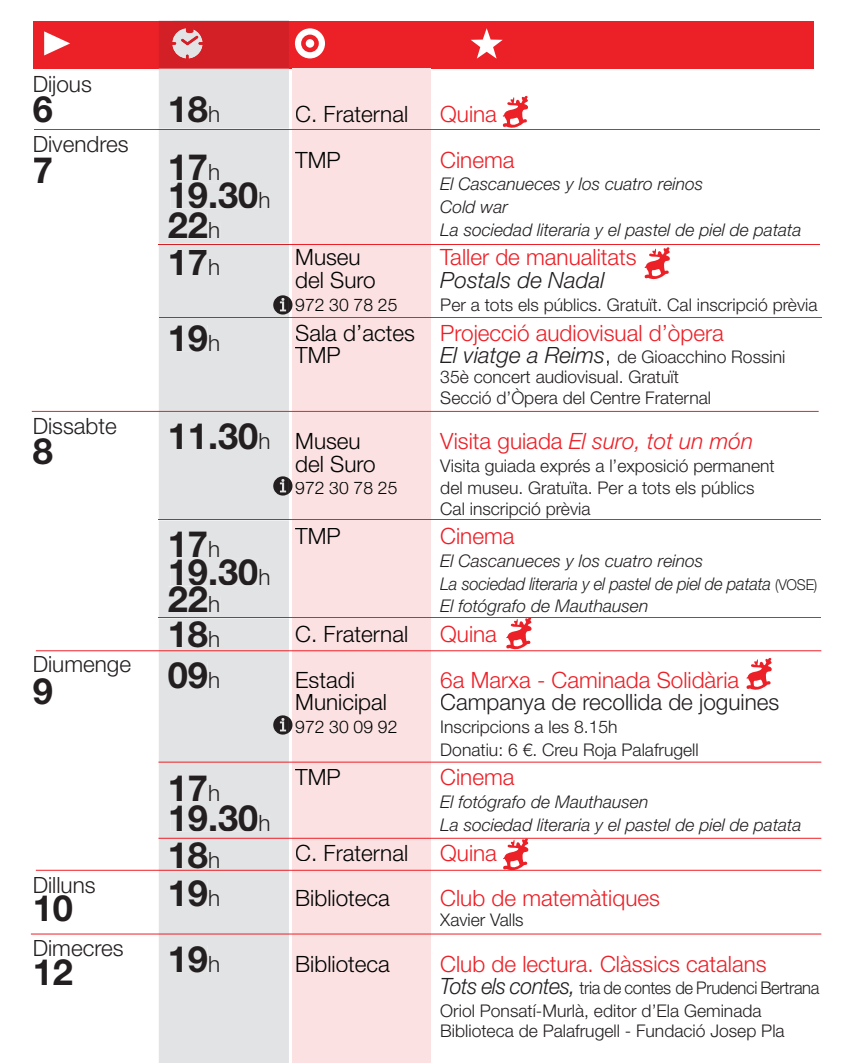
<style>
.page{position:relative;width:851px;height:1063px;background:#fff}
.page>*{position:absolute;margin:0;border:0;box-sizing:border-box;transform-origin:0 0}
.t1{font:700 36.25px/27.8px "Helvetica Neue LT Std";color:#231f20}
.t2{font:300 22.5px/22.8px "Helvetica Neue LT Std";color:#ec2027}
.t3{font:300 22.5px "Helvetica Neue LT Std";color:#010202}
.t4{font:300 22.5px "Helvetica Neue LT Std";color:#231f20}
.t5{font:italic 300 22.5px "Helvetica Neue LT Std";color:#ec2027}
.t6{font:italic 300 22.5px "Helvetica Neue LT Std";color:#231f20}
.t7{font:300 17.5px/20.2px "Helvetica Neue LT Std";color:#231f20}
.t8{font:italic 300 17.5px/22.8px "Helvetica Neue LT Std";color:#231f20}
.t9{font:300 17.5px/22.8px "Helvetica Neue LT Std";color:#231f20;scale:.95 1}
.t10{font:300 17.5px "Helvetica Neue LT Std";color:#010202}
.s1{font-weight:300;font-size:22.5px}
.s2{color:#010202}
.s3{font-style:italic;font-size:22.5px}
.s4{font-size:22.5px}
.s5{font-style:normal}
.s6{font-style:normal;font-size:15px}
</style>
<div class="page">
<div style="left:34px;top:21px;width:780px;height:47px;background:#ec2027"></div>
<hr style="left:173px;top:21px;width:144px;height:1px;background:#fff">
<div style="left:292px;top:68px;width:139px;height:995px;background:#fbe1e1"></div>
<svg style="left:471px;top:28px;width:31px;height:31px"></svg>
<div style="left:295px;top:28px;width:30px;height:30px;background:#fff;border-radius:50%"></div>
<svg style="left:301px;top:35px;width:18px;height:17px"></svg>
<svg style="left:44px;top:31px;width:26px;height:24px"></svg>
<hr style="left:159px;top:317px;width:662px;height:1px;background:#ec2027">
<hr style="left:158px;top:519px;width:663px;height:1px;background:#ec2027">
<hr style="left:158px;top:617px;width:663px;height:1px;background:#ec2027">
<hr style="left:34px;top:129px;width:785px;height:1px;background:#ec2027">
<hr style="left:158px;top:244px;width:661px;height:1px;background:#ec2027">
<div style="left:159px;top:618px;width:130px;height:445px;background:#e2e3e4"></div>
<div style="left:170px;top:621px;width:37px;height:27px;background:#e2e3e4"></div>
<div style="left:209px;top:631px;width:10px;height:16px;background:#e2e3e4"></div>
<div style="left:168px;top:662px;width:39px;height:26px;background:#e2e3e4"></div>
<div style="left:209px;top:672px;width:10px;height:16px;background:#e2e3e4"></div>
<div style="left:170px;top:775px;width:36px;height:26px;background:#e2e3e4"></div>
<div style="left:209px;top:785px;width:10px;height:16px;background:#e2e3e4"></div>
<div style="left:170px;top:805px;width:88px;height:26px;background:#e2e3e4"></div>
<div style="left:260px;top:815px;width:9px;height:16px;background:#e2e3e4"></div>
<div style="left:170px;top:842px;width:37px;height:27px;background:#e2e3e4"></div>
<div style="left:209px;top:852px;width:10px;height:16px;background:#e2e3e4"></div>
<div style="left:170px;top:880px;width:37px;height:26px;background:#e2e3e4"></div>
<div style="left:209px;top:890px;width:10px;height:16px;background:#e2e3e4"></div>
<div style="left:170px;top:946px;width:37px;height:26px;background:#e2e3e4"></div>
<div style="left:209px;top:956px;width:10px;height:16px;background:#e2e3e4"></div>
<hr style="left:159px;top:617px;width:130px;height:1px;background:#d32027">
<hr style="left:36px;top:650px;width:785px;height:1px;background:#ec2027">
<hr style="left:158px;top:762px;width:663px;height:1px;background:#ec2027">
<hr style="left:158px;top:838px;width:663px;height:1px;background:#ec2027">
<hr style="left:36px;top:870px;width:785px;height:1px;background:#ec2027">
<hr style="left:31px;top:934px;width:790px;height:1px;background:#ec2027">
<hr style="left:32px;top:411px;width:786px;height:1px;background:#ec2027">
<svg style="left:502px;top:95px;width:26px;height:33px"></svg>
<svg style="left:159px;top:21px;width:134px;height:596px;background:#e0d2d3"></svg>
<svg style="left:273px;top:715px;width:20px;height:20px"></svg>
<svg style="left:644px;top:247px;width:26px;height:33px"></svg>
<svg style="left:746px;top:658px;width:26px;height:32px"></svg>
<svg style="left:505px;top:618px;width:27px;height:34px"></svg>
<svg style="left:502px;top:838px;width:27px;height:33px"></svg>
<p class="t4" style="left:33px;top:76px;width:61px">Dijous</p>
<h1 class="t1" style="left:33px;top:100px;width:22px">6</h1>
<p class="t3" style="left:295px;top:106px;width:114px">C. Fraternal</p>
<p class="t2" style="left:440px;top:106px;width:58px">Quina</p>
<p class="t4" style="left:33px;top:136px;width:97px">Divendres</p>
<h1 class="t1" style="left:33px;top:160px;width:22px">7</h1>
<p class="t3" style="left:295px;top:152px;width:47px">TMP</p>
<p class="t2" style="left:440px;top:151px;width:76px">Cinema</p>
<h1 class="t1" style="left:168px;top:100px;width:54px">18<span class="s1">h</span></h1>
<h1 class="t1" style="left:168px;top:157px;width:104px;line-height:29px">17<span class="s1">h<br></span>19.30<span class="s1">h<br></span>22<span class="s1">h</span></h1>
<p class="t8" style="left:440px;top:175px;width:362px">El Cascanueces y los cuatro reinos<br>Cold war<br>La sociedad literaria y el pastel de piel de patata</p>
<h1 class="t1" style="left:168px;top:229px;width:54px;line-height:75.2px">17<span class="s1">h<br></span>19<span class="s1">h</span></h1>
<p class="t3" style="left:295px;top:249px;width:67px">Museu</p>
<p class="t2" style="left:440px;top:249px;width:198px">Taller de manualitats</p>
<p class="t3" style="left:295px;top:272px;width:82px">del Suro</p>
<p class="t6" style="left:440px;top:272px;width:166px">Postals de Nadal</p>
<p class="t10" style="left:295px;top:298px;width:104px">972 30 78 25</p>
<p class="t7" style="left:440px;top:297px;width:378px">Per a tots els públics. Gratuït. Cal inscripció prèvia</p>
<p class="t2" style="left:295px;top:324px;width:430px"><span class="s2">Sala d’actes</span> Projecció audiovisual d’òpera<br><span class="s2">TMP</span></p>
<p class="t7" style="left:440px;top:349px;width:346px"><span class="s3">El viatge a Reims</span><span class="s4">,</span> de Gioacchino Rossini<br>35è concert audiovisual. Gratuït<br>Secció d’Òpera del Centre Fraternal</p>
<p class="t4" style="left:33px;top:418px;width:86px">Dissabte</p>
<h1 class="t1" style="left:33px;top:442px;width:22px">8</h1>
<p class="t3" style="left:295px;top:433px;width:67px">Museu</p>
<p class="t5" style="left:440px;top:433px;width:314px"><span class="s5">Visita guiada</span> El suro, tot un món</p>
<h1 class="t1" style="left:168px;top:427px;width:104px">11.30<span class="s1">h</span></h1>
<p class="t3" style="left:295px;top:456px;width:82px">del Suro</p>
<p class="t7" style="left:440px;top:458px;width:336px">Visita guiada exprés a l’exposició permanent</p>
<p class="t10" style="left:295px;top:482px;width:104px">972 30 78 25</p>
<p class="t7" style="left:440px;top:480px;width:315px">del museu. Gratuïta. Per a tots els públics<br>Cal inscripció prèvia</p>
<p class="t3" style="left:295px;top:528px;width:47px">TMP</p>
<p class="t2" style="left:440px;top:528px;width:76px">Cinema</p>
<p class="t8" style="left:440px;top:552px;width:378px">El Cascanueces y los cuatro reinos<br>La sociedad literaria y el pastel de piel de patata <span class="s6">(VOSE)<br></span>El fotógrafo de Mauthausen</p>
<p class="t3" style="left:295px;top:626px;width:114px">C. Fraternal</p>
<p class="t2" style="left:440px;top:626px;width:58px">Quina</p>
<h1 class="t1" style="left:168px;top:535px;width:104px">17<span class="s1">h<br></span>19.30<span class="s1">h<br></span>22<span class="s1">h</span></h1>
<h1 class="t1" style="left:168px;top:618px;width:54px;line-height:40.5px">18<span class="s1">h<br></span>09<span class="s1">h</span></h1>
<p class="t4" style="left:33px;top:656px;width:100px">Diumenge</p>
<h1 class="t1" style="left:33px;top:681px;width:22px">9</h1>
<p class="t3" style="left:295px;top:672px;width:61px">Estadi</p>
<p class="t2" style="left:440px;top:671px;width:300px">6a Marxa - Caminada Solidària</p>
<p class="t3" style="left:295px;top:694px;width:93px">Municipal</p>
<p class="t4" style="left:440px;top:694px;width:340px">Campanya de recollida de joguines</p>
<p class="t10" style="left:295px;top:721px;width:104px">972 30 09 92</p>
<p class="t7" style="left:440px;top:718px;width:260px;line-height:22.8px">Inscripcions a les 8.15h<br>Donatiu: 6 €. Creu Roja Palafrugell</p>
<p class="t3" style="left:295px;top:769px;width:47px">TMP</p>
<p class="t2" style="left:440px;top:769px;width:76px">Cinema</p>
<p class="t8" style="left:440px;top:793px;width:362px">El fotógrafo de Mauthausen<br>La sociedad literaria y el pastel de piel de patata</p>
<p class="t3" style="left:295px;top:845px;width:114px">C. Fraternal</p>
<p class="t2" style="left:440px;top:844px;width:58px">Quina</p>
<h1 class="t1" style="left:168px;top:777px;width:104px;line-height:30.2px">17<span class="s1">h<br></span>19.30<span class="s1">h</span></h1>
<h1 class="t1" style="left:168px;top:841px;width:54px;line-height:38px">18<span class="s1">h<br></span>19<span class="s1">h</span></h1>
<h1 class="t1" style="left:168px;top:949px;width:54px">19<span class="s1">h</span></h1>
<p class="t4" style="left:33px;top:877px;width:64px">Dilluns</p>
<h1 class="t1" style="left:33px;top:899px;width:42px">10</h1>
<p class="t3" style="left:295px;top:890px;width:96px">Biblioteca</p>
<p class="t2" style="left:440px;top:889px;width:221px">Club de matemàtiques</p>
<p class="t7" style="left:440px;top:912px;width:85px">Xavier Valls</p>
<p class="t4" style="left:33px;top:940px;width:92px">Dimecres</p>
<h1 class="t1" style="left:33px;top:963px;width:42px">12</h1>
<p class="t3" style="left:295px;top:956px;width:96px">Biblioteca</p>
<p class="t2" style="left:440px;top:955px;width:328px">Club de lectura. Clàssics catalans</p>
<p class="t9" style="left:440px;top:979px;width:400px"><span class="s3">Tots els contes,</span> tria de contes de Prudenci Bertrana<br>Oriol Ponsatí-Murlà, editor d’Ela Geminada</p>
<p class="t7" style="left:440px;top:1023px;width:346px">Biblioteca de Palafrugell - Fundació Josep Pla</p>
</div>
